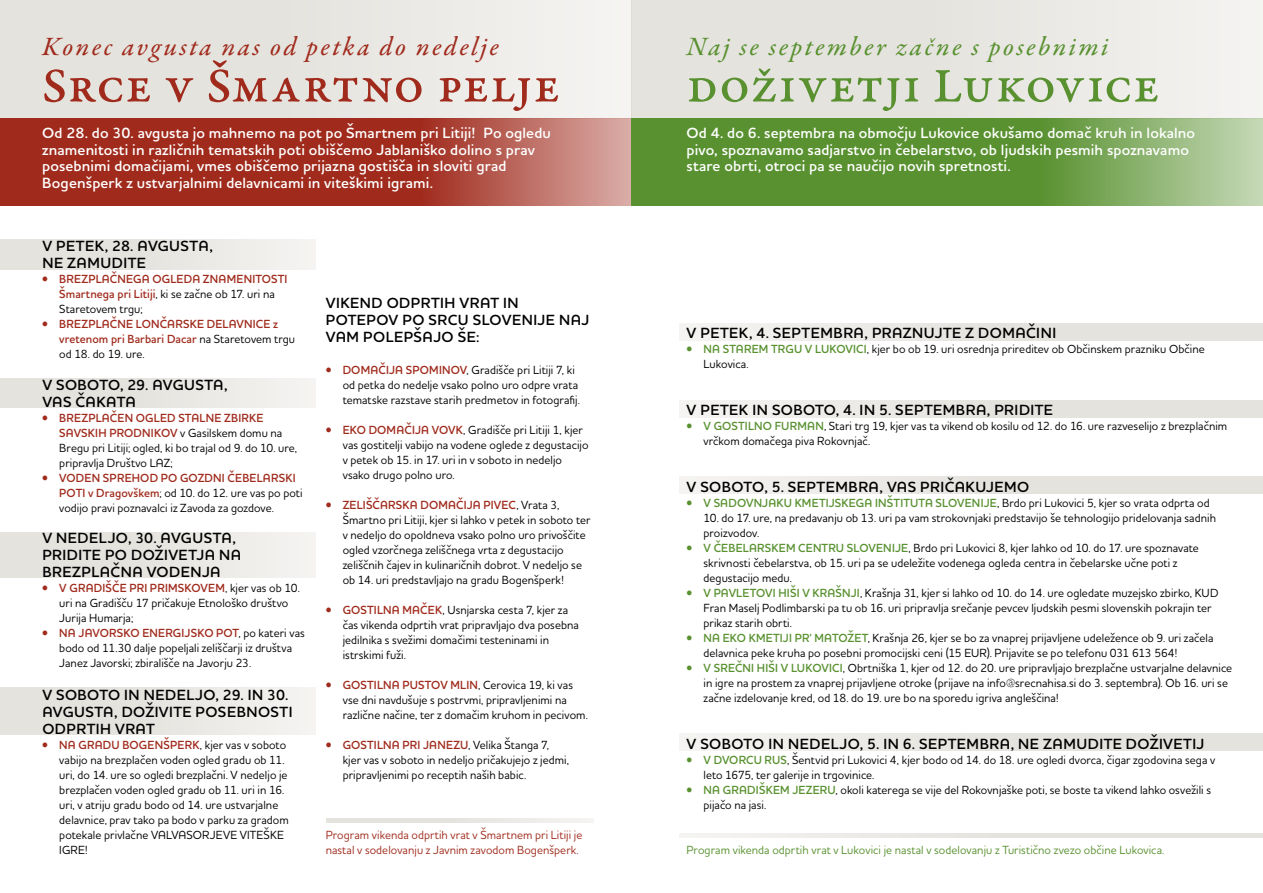
<style>
.page{position:relative;width:1263px;height:893px;background:#fff}
.page>*{position:absolute;margin:0;border:0;box-sizing:border-box;transform-origin:0 0}
.t1{font:51.15px "Garamond Premr Pro Med Capt";letter-spacing:.01em;color:#a02b1d}
.t2{font:51.15px "Garamond Premr Pro Med Capt";letter-spacing:.01em;color:#599130}
.t3{font:26.7px "Garamond Premr Pro Med It";letter-spacing:.09em;color:#a02b1d}
.t4{font:26.7px "Garamond Premr Pro Med It";letter-spacing:.09em;color:#599130}
.t5{font:600 15.15px/16.5px "Houschka Pro";letter-spacing:.01em;color:#fff}
.t6{font:600 15px/16.8px "Houschka Pro";letter-spacing:.03em;color:#000}
.t7{font:600 15px/16.6px "Houschka Pro";letter-spacing:.01em;color:#000}
.t8{font:500 12px/15px "Houschka Pro";letter-spacing:.005em;color:#000;scale:.95 1}
.t9{font:600 12px/15px "Houschka Pro";letter-spacing:.01em;color:#a02b1d;scale:.95 1}
.t10{font:500 12px/15px "Houschka Pro";letter-spacing:.005em;color:#a02b1d;scale:.95 1}
.t11{font:500 12px "Houschka Pro";letter-spacing:.005em;color:#599130;scale:.95 1}
.t12{font:600 12px "Houschka Pro";letter-spacing:.015em;color:#599130;scale:.95 1}
.s1{font-weight:500;color:#000}
.s2{font-weight:600;color:#a02b1d}
.s3{font-weight:600;color:#599130}
</style>
<div class="page">
<div style="left:0;top:0;width:631px;height:119px;background:linear-gradient(to right,#e1dfd9,#f2f1ee)"></div>
<div style="left:0;top:240px;width:316px;height:30px;background:linear-gradient(to right,#e1dfd9,#f2f1ee)"></div>
<div style="left:679px;top:323px;width:584px;height:18px;background:linear-gradient(to right,#f2f1ee,#e1dfd9)"></div>
<div style="left:679px;top:400px;width:584px;height:18px;background:linear-gradient(to right,#f2f1ee,#e1dfd9)"></div>
<div style="left:679px;top:476px;width:584px;height:18px;background:linear-gradient(to right,#f2f1ee,#e1dfd9)"></div>
<div style="left:679px;top:733px;width:584px;height:18px;background:linear-gradient(to right,#f2f1ee,#e1dfd9)"></div>
<svg style="left:679px;top:833px;width:584px;height:4px;background:#e9e7e3"></svg>
<div style="left:0;top:378px;width:316px;height:30px;background:linear-gradient(to right,#e1dfd9,#f2f1ee)"></div>
<div style="left:0;top:688px;width:316px;height:47px;background:linear-gradient(to right,#e1dfd9,#f2f1ee)"></div>
<svg style="left:326px;top:818px;width:268px;height:5px"></svg>
<div style="left:0;top:532px;width:316px;height:45px;background:linear-gradient(to right,#e1dfd9,#f2f1ee)"></div>
<div style="left:631px;top:0;width:632px;height:119px;background:linear-gradient(to right,#e1dfd9,#f1f0ed)"></div>
<svg style="left:0;top:119px;width:631px;height:87px;background:#a94034"></svg>
<svg style="left:631px;top:119px;width:632px;height:87px;background:#6c9d48"></svg>
<h2 class="t3" style="left:42px;top:30px;width:458px">Konec avgusta nas od petka do nedelje</h2>
<h1 class="t1" style="left:42px;top:56px;width:519px">Srce v Šmartno pelje</h1>
<h2 class="t4" style="left:686px;top:30px;width:423px">Naj se september začne s posebnimi</h2>
<h1 class="t2" style="left:686px;top:56px;width:475px">doživetji Lukovice</h1>
<p class="t5" style="left:42px;top:125px;width:510px">Od 28. do 30. avgusta jo mahnemo na pot po Šmartnem pri Litiji! Po ogledu znamenitosti in različnih tematskih poti obiščemo Jablaniško dolino s prav posebnimi domačijami, vmes obiščemo prijazna gostišča in sloviti grad Bogenšperk z ustvarjalnimi delavnicami in viteškimi igrami.</p>
<p class="t5" style="left:686px;top:125px;width:510px">Od 4. do 6. septembra na območju Lukovice okušamo domač kruh in lokalno pivo, spoznavamo sadjarstvo in čebelarstvo, ob ljudskih pesmih spoznavamo stare obrti, otroci pa se naučijo novih spretnosti.</p>
<p class="t6" style="left:42px;top:238px;width:172px">V PETEK, 28. AVGUSTA,<br>NE ZAMUDITE</p>
<p class="t9" style="left:59px;top:271px;width:242px;text-indent:-17px">• BREZPLAČNEGA OGLEDA ZNAMENITOSTI<br>Šmartnega pri Litiji<span class="s1">, ki se začne ob 17. uri na<br>Staretovem trgu;</span></p>
<p class="t9" style="left:59px;top:316px;width:250px;text-indent:-17px">• BREZPLAČNE LONČARSKE DELAVNICE z vretenom pri Barbari Dacar <span class="s1">na Staretovem trgu od 18. do 19. ure.</span></p>
<p class="t7" style="left:42px;top:376px;width:187px">V SOBOTO, 29. AVGUSTA,<br>VAS ČAKATA</p>
<p class="t8" style="left:59px;top:410px;width:252px;text-indent:-17px"><span class="s2">• BREZPLAČEN OGLED STALNE ZBIRKE SAVSKIH PRODNIKOV</span> v Gasilskem domu na Bregu pri Litiji; ogled, ki bo trajal od 9. do 10. ure, pripravlja Društvo LAZ;</p>
<p class="t8" style="left:59px;top:470px;width:258px;text-indent:-17px"><span class="s2">• VODEN SPREHOD PO GOZDNI ČEBELARSKI<br>POTI v Dragovškem</span>; od 10. do 12. ure vas po poti vodijo pravi poznavalci iz Zavoda za gozdove.</p>
<p class="t6" style="left:42px;top:530px;width:200px">V NEDELJO, 30. AVGUSTA,<br>PRIDITE PO DOŽIVETJA NA<br>BREZPLAČNA VODENJA</p>
<p class="t8" style="left:59px;top:580px;width:255px;text-indent:-17px"><span class="s2">• V GRADIŠČE PRI PRIMSKOVEM</span>, kjer vas ob 10. uri na Gradišču 17 pričakuje Etnološko društvo<br>Jurija Humarja;</p>
<p class="t8" style="left:59px;top:625px;width:260px;text-indent:-17px"><span class="s2">• NA JAVORSKO ENERGIJSKO POT</span>, po kateri vas bodo od 11.30 dalje popeljali zeliščarji iz društva<br>Janez Javorski; zbirališče na Javorju 23.</p>
<p class="t6" style="left:42px;top:687px;width:252px">V SOBOTO IN NEDELJO, 29. IN 30.<br>AVGUSTA, DOŽIVITE POSEBNOSTI<br>ODPRTIH VRAT</p>
<p class="t8" style="left:59px;top:737px;width:243px;text-indent:-17px"><span class="s2">• NA GRADU BOGENŠPERK</span>, kjer vas v soboto vabijo na brezplačen voden ogled gradu ob 11. uri, do 14. ure so ogledi brezplačni. V nedeljo je brezplačen voden ogled gradu ob 11. uri in 16. uri, v atriju gradu bodo od 14. ure ustvarjalne delavnice, prav tako pa bodo v parku za gradom potekale privlačne VALVASORJEVE VITEŠKE IGRE!</p>
<p class="t6" style="left:326px;top:295px;width:265px">VIKEND ODPRTIH VRAT IN<br>POTEPOV PO SRCU SLOVENIJE NAJ<br>VAM POLEPŠAJO ŠE:</p>
<p class="t8" style="left:343px;top:362px;width:251px;text-indent:-17px"><span class="s2">• DOMAČIJA SPOMINOV</span>, Gradišče pri Litiji 7, ki od petka do nedelje vsako polno uro odpre vrata tematske razstave starih predmetov in fotografij.</p>
<p class="t8" style="left:343px;top:422px;width:260px;text-indent:-17px"><span class="s2">• EKO DOMAČIJA VOVK</span>, Gradišče pri Litiji 1, kjer vas gostitelji vabijo na vodene oglede z degustacijo v petek ob 15. in 17. uri in v soboto in nedeljo vsako drugo polno uro.</p>
<p class="t8" style="left:343px;top:497px;width:262px;text-indent:-17px"><span class="s2">• ZELIŠČARSKA DOMAČIJA PIVEC</span>, Vrata 3, Šmartno pri Litiji, kjer si lahko v petek in soboto ter v nedeljo do opoldneva vsako polno uro privoščite ogled vzorčnega zeliščnega vrta z degustacijo zeliščnih čajev in kulinaričnih dobrot. V nedeljo se ob 14. uri predstavljajo na gradu Bogenšperk!</p>
<p class="t8" style="left:343px;top:602px;width:250px;text-indent:-17px"><span class="s2">• GOSTILNA MAČEK</span>, Usnjarska cesta 7, kjer za čas vikenda odprtih vrat pripravljajo dva posebna jedilnika s svežimi domačimi testeninami in istrskimi fuži.</p>
<p class="t8" style="left:343px;top:677px;width:259px;text-indent:-17px"><span class="s2">• GOSTILNA PUSTOV MLIN</span>, Cerovica 19, ki vas vse dni navdušuje s postrvmi, pripravljenimi na različne načine, ter z domačim kruhom in pecivom.</p>
<p class="t8" style="left:343px;top:737px;width:240px;text-indent:-17px"><span class="s2">• GOSTILNA PRI JANEZU</span>, Velika Štanga 7, kjer vas v soboto in nedeljo pričakujejo z jedmi, pripravljenimi po receptih naših babic.</p>
<p class="t10" style="left:326px;top:827px;width:272px">Program vikenda odprtih vrat v Šmartnem pri Litiji je nastal v sodelovanju z Javnim zavodom Bogenšperk.</p>
<p class="t6" style="left:687px;top:325px;width:371px">V PETEK, 4. SEPTEMBRA, PRAZNUJTE Z DOMAČINI</p>
<p class="t8" style="left:703px;top:342px;width:529px;text-indent:-17px"><span class="s3">• NA STAREM TRGU V LUKOVICI</span>, kjer bo ob 19. uri osrednja prireditev ob Občinskem prazniku Občine<br>Lukovica.</p>
<p class="t6" style="left:687px;top:402px;width:368px">V PETEK IN SOBOTO, 4. IN 5. SEPTEMBRA, PRIDITE</p>
<p class="t8" style="left:703px;top:418px;width:553px;text-indent:-17px"><span class="s3">• V GOSTILNO FURMAN</span>, Stari trg 19, kjer vas ta vikend ob kosilu od 12. do 16. ure razveselijo z brezplačnim vrčkom domačega piva Rokovnjač.</p>
<p class="t6" style="left:687px;top:478px;width:344px">V SOBOTO, 5. SEPTEMBRA, VAS PRIČAKUJEMO</p>
<p class="t12" style="left:686px;top:495px;width:552px">• V SADOVNJAKU KMETIJSKEGA INŠTITUTA SLOVENIJE<span class="s1">, Brdo pri Lukovici 5, kjer so vrata odprta od</span></p>
<p class="t8" style="left:703px;top:510px;width:541px">10. do 17. ure, na predavanju ob 13. uri pa vam strokovnjaki predstavijo še tehnologijo pridelovanja sadnih proizvodov.</p>
<p class="t8" style="left:703px;top:540px;width:523px;text-indent:-17px"><span class="s3">• V ČEBELARSKEM CENTRU SLOVENIJE</span>, Brdo pri Lukovici 8, kjer lahko od 10. do 17. ure spoznavate skrivnosti čebelarstva, ob 15. uri pa se udeležite vodenega ogleda centra in čebelarske učne poti z degustacijo medu.</p>
<p class="t8" style="left:703px;top:585px;width:543px;text-indent:-17px"><span class="s3">• V PAVLETOVI HIŠI V KRAŠNJI</span>, Krašnja 31, kjer si lahko od 10. do 14. ure ogledate muzejsko zbirko, KUD<br>Fran Maselj Podlimbarski pa tu ob 16. uri pripravlja srečanje pevcev ljudskih pesmi slovenskih pokrajin ter prikaz starih obrti.</p>
<p class="t8" style="left:703px;top:630px;width:538px;text-indent:-17px"><span class="s3">• NA EKO KMETIJI PR' MATOŽET</span>, Krašnja 26, kjer se bo za vnaprej prijavljene udeležence ob 9. uri začela delavnica peke kruha po posebni promocijski ceni (15 EUR). Prijavite se po telefonu 031 613 564!</p>
<p class="t8" style="left:703px;top:660px;width:558px;text-indent:-17px"><span class="s3">• V SREČNI HIŠI V LUKOVICI</span>, Obrtniška 1, kjer od 12. do 20. ure pripravljajo brezplačne ustvarjalne delavnice in igre na prostem za vnaprej prijavljene otroke (prijave na info@srecnahisa.si do 3. septembra). Ob 16. uri se začne izdelovanje kred, od 18. do 19. ure bo na sporedu igriva angleščina!</p>
<p class="t6" style="left:687px;top:735px;width:519px">V SOBOTO IN NEDELJO, 5. IN 6. SEPTEMBRA, NE ZAMUDITE DOŽIVETIJ</p>
<p class="t8" style="left:703px;top:752px;width:540px;text-indent:-17px"><span class="s3">• V DVORCU RUS</span>, Šentvid pri Lukovici 4, kjer bodo od 14. do 18. ure ogledi dvorca, čigar zgodovina sega v leto 1675, ter galerije in trgovinice.</p>
<p class="t8" style="left:703px;top:782px;width:536px;text-indent:-17px"><span class="s3">• NA GRADIŠKEM JEZERU</span>, okoli katerega se vije del Rokovnjaške poti, se boste ta vikend lahko osvežili s pijačo na jasi.</p>
<p class="t11" style="left:686px;top:842px;width:504px">Program vikenda odprtih vrat v Lukovici je nastal v sodelovanju z Turistično zvezo občine Lukovica.</p>
</div>
